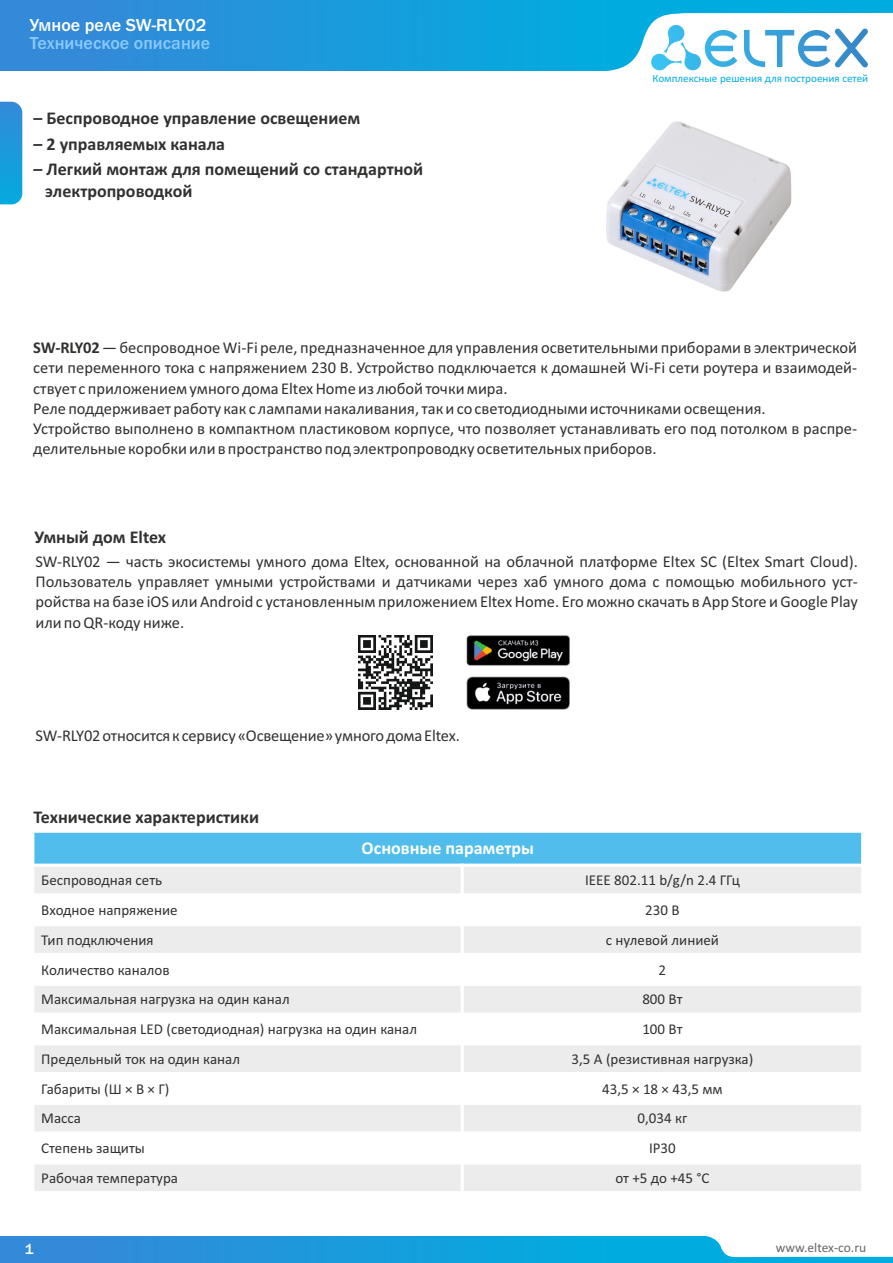
<style>
.page{position:relative;width:893px;height:1263px;background:#fff}
.page>*{position:absolute;margin:0;border:0;box-sizing:border-box;transform-origin:0 0}
.t1{font:700 18px/21.9px "Calibri";color:#313130}
.t2{font:500 18px "Franklin Gothic";color:#8ac9fc}
.t3{font:500 18px "Franklin Gothic";color:#fff}
.t4{font:700 18px "Calibri";color:#fff}
.t5{font:16.5px/20.1px "Calibri";color:#313130}
.t6{font:15px "Calibri";color:#313130}
.t7{font:500 15px "Franklin Gothic";color:#fff}
.t8{font:13.5px "Calibri";color:#666}
.t9{font:11.1px "Calibri";color:#00acdf}
.s1{font-weight:700}
</style>
<div class="page">
<div style="left:0;top:0;width:893px;height:71px;background:linear-gradient(to right,#3489d9,#00b4e0)"></div>
<svg style="left:589px;top:13px;width:304px;height:58px"></svg>
<div style="left:0;top:1236px;width:893px;height:27px;background:linear-gradient(to right,#3489d9,#00b4e0)"></div>
<svg style="left:703px;top:1236px;width:190px;height:21px"></svg>
<svg style="left:0;top:102px;width:22px;height:102px"></svg>
<div style="left:33px;top:831px;width:830px;height:34px;background:#50bdec"></div>
<div style="left:33px;top:865px;width:429px;height:30px;background:#ececec"></div>
<div style="left:462px;top:865px;width:401px;height:30px;background:#ececec"></div>
<div style="left:33px;top:925px;width:429px;height:29px;background:#ececec"></div>
<div style="left:462px;top:925px;width:401px;height:29px;background:#ececec"></div>
<div style="left:33px;top:984px;width:429px;height:30px;background:#ececec"></div>
<div style="left:462px;top:984px;width:401px;height:30px;background:#ececec"></div>
<div style="left:33px;top:1044px;width:429px;height:29px;background:#ececec"></div>
<div style="left:462px;top:1044px;width:401px;height:29px;background:#ececec"></div>
<div style="left:33px;top:1103px;width:429px;height:30px;background:#ececec"></div>
<div style="left:462px;top:1103px;width:401px;height:30px;background:#ececec"></div>
<div style="left:33px;top:1163px;width:429px;height:29px;background:#ececec"></div>
<div style="left:462px;top:1163px;width:401px;height:29px;background:#ececec"></div>
<hr style="left:31px;top:923px;width:3px;height:271px;background:#fff">
<hr style="left:31px;top:829px;width:3px;height:67px;background:#fff">
<hr style="left:461px;top:923px;width:3px;height:271px;background:#fff">
<hr style="left:461px;top:864px;width:3px;height:32px;background:#fff">
<hr style="left:861px;top:923px;width:3px;height:271px;background:#fff">
<hr style="left:861px;top:829px;width:3px;height:67px;background:#fff">
<hr style="left:31px;top:1191px;width:433px;height:3px;background:#fff">
<hr style="left:461px;top:1191px;width:403px;height:3px;background:#fff">
<hr style="left:31px;top:1161px;width:833px;height:3px;background:#fff">
<hr style="left:31px;top:1131px;width:833px;height:4px;background:#fff">
<hr style="left:31px;top:1102px;width:833px;height:3px;background:#fff">
<hr style="left:31px;top:1072px;width:833px;height:3px;background:#fff">
<hr style="left:31px;top:1042px;width:833px;height:3px;background:#fff">
<hr style="left:31px;top:1012px;width:833px;height:4px;background:#fff">
<hr style="left:31px;top:983px;width:833px;height:3px;background:#fff">
<hr style="left:31px;top:953px;width:833px;height:3px;background:#fff">
<hr style="left:31px;top:923px;width:433px;height:3px;background:#fff">
<hr style="left:461px;top:923px;width:403px;height:3px;background:#fff">
<hr style="left:31px;top:893px;width:433px;height:3px;background:#fff">
<hr style="left:461px;top:893px;width:403px;height:3px;background:#fff">
<hr style="left:31px;top:864px;width:833px;height:3px;background:#fff">
<svg style="left:34px;top:831px;width:827px;height:2px"></svg>
<img style="left:358px;top:635px;width:75px;height:75px">
<img style="left:466px;top:635px;width:104px;height:75px">
<img style="left:606px;top:121px;width:186px;height:171px">
<p class="t3" style="left:30px;top:19px;width:178px">Умное реле SW-RLY02</p>
<p class="t2" style="left:30px;top:36px;width:182px">Техническое описание</p>
<p class="t1" style="left:34px;top:108px;width:328px">– Беспроводное управление освещением</p>
<p class="t1" style="left:34px;top:135px;width:193px">– 2 управляемых канала</p>
<p class="t1" style="left:45px;top:160px;width:379px;text-indent:-12px">– Легкий монтаж для помещений со стандартной электропроводкой</p>
<p class="t9" style="left:652px;top:73px;width:217px">Комплексные решения для построения сетей</p>
<p class="t5" style="left:33px;top:339px;width:825px"><span class="s1">SW-RLY02</span> — беспроводное Wi-Fi реле, предназначенное для управления осветительными приборами в электрической сети переменного тока с напряжением 230 В. Устройство подключается к домашней Wi-Fi сети роутера и взаимодей&shy;ствует с приложением умного дома Eltex Home из любой точки мира.<br>Реле поддерживает работу как с лампами накаливания, так и со светодиодными источниками освещения.<br>Устройство выполнено в компактном пластиковом корпусе, что позволяет устанавливать его под потолком в распре&shy;делительные коробки или в пространство под электропроводку осветительных приборов.</p>
<p class="t1" style="left:34px;top:527px;width:133px">Умный дом Eltex</p>
<p class="t5" style="left:35px;top:553px;width:824px;text-align:justify">SW-RLY02 — часть экосистемы умного дома Eltex, основанной на облачной платформе Eltex SC (Eltex Smart Cloud).<br>Пользователь управляет умными устройствами и датчиками через хаб умного дома с помощью мобильного уст&shy;ройства на базе iOS или Android с установленным приложением Eltex Home. Его можно скачать в App Store и Google Play или по QR-коду ниже.</p>
<p class="t5" style="left:35px;top:726px;width:426px">SW-RLY02относится к сервису «Освещение» умного дома Eltex.</p>
<p class="t1" style="left:34px;top:808px;width:227px">Технические характеристики</p>
<p class="t4" style="left:362px;top:841px;width:174px">Основные параметры</p>
<p class="t6" style="left:41px;top:874px;width:122px">Беспроводная сеть</p>
<p class="t6" style="left:585px;top:874px;width:156px">IEEE 802.11 b/g/n 2.4 ГГц</p>
<p class="t6" style="left:41px;top:904px;width:138px">Входное напряжение</p>
<p class="t6" style="left:645px;top:904px;width:36px">230 В</p>
<p class="t6" style="left:41px;top:933px;width:114px">Тип подключения</p>
<p class="t6" style="left:606px;top:933px;width:115px">c нулевой линией</p>
<p class="t6" style="left:41px;top:963px;width:130px">Количество каналов</p>
<p class="t6" style="left:659px;top:963px;width:9px">2</p>
<p class="t6" style="left:41px;top:993px;width:250px">Максимальная нагрузка на один канал</p>
<p class="t6" style="left:642px;top:993px;width:42px">800 Вт</p>
<p class="t6" style="left:41px;top:1023px;width:377px">Максимальная LED (светодиодная) нагрузка на один канал</p>
<p class="t6" style="left:642px;top:1023px;width:42px">100 Вт</p>
<p class="t6" style="left:41px;top:1052px;width:200px">Предельный ток на один канал</p>
<p class="t6" style="left:572px;top:1052px;width:183px">3,5 А (резистивная нагрузка)</p>
<p class="t6" style="left:41px;top:1082px;width:130px">Габариты (Ш × В × Г)</p>
<p class="t6" style="left:602px;top:1082px;width:122px">43,5 × 18 × 43,5 мм</p>
<p class="t6" style="left:41px;top:1112px;width:41px">Масса</p>
<p class="t6" style="left:638px;top:1112px;width:51px">0,034 кг</p>
<p class="t6" style="left:41px;top:1142px;width:105px">Степень защиты</p>
<p class="t6" style="left:649px;top:1142px;width:28px">IP30</p>
<p class="t6" style="left:41px;top:1171px;width:138px">Рабочая температура</p>
<p class="t6" style="left:615px;top:1171px;width:96px">от +5 до +45 °C</p>
<p class="t7" style="left:25px;top:1243px;width:10px">1</p>
<p class="t8" style="left:776px;top:1242px;width:92px">www.eltex-co.ru</p>
</div>
